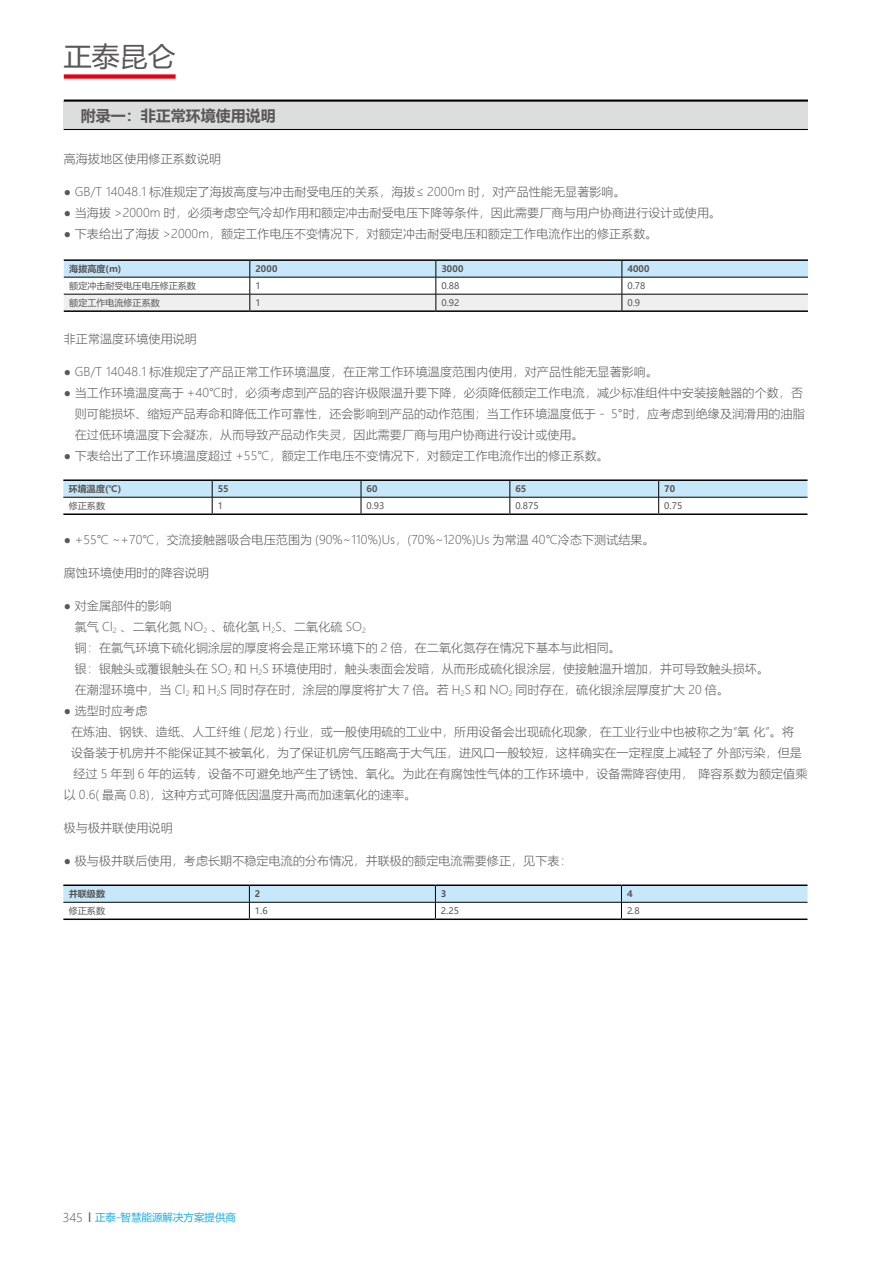
<style>
.page{position:relative;width:893px;height:1263px;background:#fff}
.page>*{position:absolute;margin:0;border:0;box-sizing:border-box;transform-origin:0 0}
.t1{font:27px "Microsoft Ya Hei";color:#595757}
.t2{font:700 15px "Microsoft Ya Hei";color:#595757}
.t3{font:300 12px/21px "Microsoft Ya Hei";letter-spacing:.01em;color:#595757}
.t4{font:10.5px "Microsoft Ya Hei";color:#20aee6}
.t5{font:9px "Microsoft Ya Hei";letter-spacing:.005em;color:#595757}
.t6{font:700 9px "Microsoft Ya Hei";letter-spacing:.005em;color:#595757}
.s1{font-weight:300;font-size:12px;color:#595757}
.s2{font-size:12px;color:#595757}
</style>
<div class="page">
<div style="left:64px;top:74px;width:112px;height:5px;background:#e60012"></div>
<div style="left:64px;top:101px;width:744px;height:28px;background:#dcdddd"></div>
<hr style="left:64px;top:100px;width:744px;height:2px;background:#000">
<hr style="left:64px;top:129px;width:744px;height:1px;background:#000">
<hr style="left:64px;top:259px;width:186px;height:2px;background:#000">
<hr style="left:250px;top:259px;width:186px;height:2px;background:#000">
<hr style="left:436px;top:259px;width:186px;height:2px;background:#000">
<hr style="left:622px;top:259px;width:186px;height:2px;background:#000">
<svg style="left:64px;top:260px;width:744px;height:50px"></svg>
<hr style="left:64px;top:310px;width:186px;height:2px;background:#000">
<hr style="left:250px;top:310px;width:186px;height:2px;background:#000">
<hr style="left:436px;top:310px;width:186px;height:2px;background:#000">
<hr style="left:622px;top:310px;width:186px;height:2px;background:#000">
<hr style="left:64px;top:294px;width:186px;height:1px;background:#000">
<hr style="left:250px;top:294px;width:186px;height:1px;background:#000">
<hr style="left:436px;top:294px;width:186px;height:1px;background:#000">
<hr style="left:622px;top:294px;width:186px;height:1px;background:#000">
<hr style="left:63px;top:884px;width:186px;height:2px;background:#000">
<hr style="left:249px;top:884px;width:186px;height:2px;background:#000">
<hr style="left:435px;top:884px;width:186px;height:2px;background:#000">
<hr style="left:621px;top:884px;width:186px;height:2px;background:#000">
<svg style="left:63px;top:885px;width:744px;height:33px"></svg>
<hr style="left:63px;top:918px;width:186px;height:2px;background:#000">
<hr style="left:249px;top:918px;width:186px;height:2px;background:#000">
<hr style="left:435px;top:918px;width:186px;height:2px;background:#000">
<hr style="left:621px;top:918px;width:186px;height:2px;background:#000">
<hr style="left:63px;top:902px;width:186px;height:1px;background:#000">
<hr style="left:249px;top:902px;width:186px;height:1px;background:#000">
<hr style="left:435px;top:902px;width:186px;height:1px;background:#000">
<hr style="left:621px;top:902px;width:186px;height:1px;background:#000">
<hr style="left:63px;top:479px;width:149px;height:2px;background:#000">
<hr style="left:212px;top:479px;width:149px;height:2px;background:#000">
<hr style="left:361px;top:479px;width:149px;height:2px;background:#000">
<hr style="left:510px;top:479px;width:149px;height:2px;background:#000">
<hr style="left:659px;top:479px;width:148px;height:2px;background:#000">
<svg style="left:63px;top:480px;width:744px;height:33px"></svg>
<hr style="left:63px;top:513px;width:149px;height:2px;background:#000">
<hr style="left:212px;top:513px;width:149px;height:2px;background:#000">
<hr style="left:361px;top:513px;width:149px;height:2px;background:#000">
<hr style="left:510px;top:513px;width:149px;height:2px;background:#000">
<hr style="left:659px;top:513px;width:148px;height:2px;background:#000">
<hr style="left:63px;top:497px;width:149px;height:1px;background:#000">
<hr style="left:212px;top:497px;width:149px;height:1px;background:#000">
<hr style="left:361px;top:497px;width:149px;height:1px;background:#000">
<hr style="left:510px;top:497px;width:149px;height:1px;background:#000">
<hr style="left:659px;top:497px;width:148px;height:1px;background:#000">
<h1 class="t1" style="left:64px;top:38px;width:113px">正泰昆仑</h1>
<p class="t2" style="left:81px;top:105px;width:196px">附录一：非正常环境使用说明</p>
<p class="t3" style="left:64px;top:148px;width:159px">高海拔地区使用修正系数说明</p>
<p class="t3" style="left:64px;top:181px;width:563px">● GB/T 14048.1 标准规定了海拔高度与冲击耐受电压的关系，海拔≤ 2000m 时，对产品性能无显著影响。</p>
<p class="t3" style="left:64px;top:202px;width:659px">● 当海拔 &gt;2000m 时，必须考虑空气冷却作用和额定冲击耐受电压下降等条件，因此需要厂商与用户协商进行设计或使用。</p>
<p class="t3" style="left:64px;top:223px;width:595px">● 下表给出了海拔 &gt;2000m，额定工作电压不变情况下，对额定冲击耐受电压和额定工作电流作出的修正系数。</p>
<p class="t6" style="left:69px;top:263px;width:54px">海拔高度(m)</p>
<p class="t6" style="left:255px;top:263px;width:24px">2000</p>
<p class="t6" style="left:441px;top:263px;width:24px">3000</p>
<p class="t6" style="left:627px;top:263px;width:24px">4000</p>
<p class="t5" style="left:69px;top:280px;width:128px">额定冲击耐受电压电压修正系数</p>
<p class="t5" style="left:255px;top:280px;width:7px">1</p>
<p class="t5" style="left:441px;top:280px;width:19px">0.88</p>
<p class="t5" style="left:627px;top:280px;width:20px">0.78</p>
<p class="t5" style="left:69px;top:296px;width:92px">额定工作电流修正系数</p>
<p class="t5" style="left:255px;top:296px;width:7px">1</p>
<p class="t5" style="left:441px;top:296px;width:19px">0.92</p>
<p class="t5" style="left:627px;top:296px;width:14px">0.9</p>
<p class="t3" style="left:64px;top:328px;width:135px">非正常温度环境使用说明</p>
<p class="t3" style="left:64px;top:361px;width:596px">● GB/T 14048.1 标准规定了产品正常工作环境温度，在正常工作环境温度范围内使用，对产品性能无显著影响。</p>
<p class="t3" style="left:64px;top:382px;width:741px">● 当工作环境温度高于 +40℃时，必须考虑到产品的容许极限温升要下降，必须降低额定工作电流，减少标准组件中安装接触器的个数，否</p>
<p class="t3" style="left:75px;top:403px;width:731px">则可能损坏、缩短产品寿命和降低工作可靠性，还会影响到产品的动作范围；当工作环境温度低于﹣ 5°时，应考虑到绝缘及润滑用的油脂</p>
<p class="t3" style="left:75px;top:424px;width:510px">在过低环境温度下会凝冻，从而导致产品动作失灵，因此需要厂商与用户协商进行设计或使用。</p>
<p class="t3" style="left:64px;top:445px;width:547px">● 下表给出了工作环境温度超过 +55℃，额定工作电压不变情况下，对额定工作电流作出的修正系数。</p>
<p class="t6" style="left:69px;top:483px;width:54px">环境温度(℃)</p>
<p class="t6" style="left:218px;top:483px;width:13px">55</p>
<p class="t6" style="left:367px;top:483px;width:13px">60</p>
<p class="t6" style="left:515px;top:483px;width:13px">65</p>
<p class="t6" style="left:664px;top:483px;width:13px">70</p>
<p class="t5" style="left:69px;top:499px;width:38px">修正系数</p>
<p class="t5" style="left:218px;top:499px;width:7px">1</p>
<p class="t5" style="left:367px;top:499px;width:19px">0.93</p>
<p class="t5" style="left:515px;top:499px;width:25px">0.875</p>
<p class="t5" style="left:664px;top:499px;width:20px">0.75</p>
<p class="t3" style="left:64px;top:529px;width:592px">● +55℃ ~+70℃，交流接触器吸合电压范围为 (90%~110%)Us，(70%~120%)Us 为常温 40℃冷态下测试结果。</p>
<p class="t3" style="left:64px;top:562px;width:147px">腐蚀环境使用时的降容说明</p>
<p class="t3" style="left:64px;top:595px;width:109px">● 对金属部件的影响</p>
<p class="t3" style="left:75px;top:616px;width:293px">氯气 Cl<sub>2</sub> 、二氧化氮 NO<sub>2</sub> 、硫化氢 H<sub>2</sub>S、二氧化硫 SO<sub>2</sub></p>
<p class="t3" style="left:75px;top:637px;width:547px">铜：在氯气环境下硫化铜涂层的厚度将会是正常环境下的 2 倍，在二氧化氮存在情况下基本与此相同。</p>
<p class="t3" style="left:75px;top:658px;width:696px">银：银触头或覆银触头在 SO<sub>2</sub> 和 H<sub>2</sub>S 环境使用时，触头表面会发暗，从而形成硫化银涂层，使接触温升增加，并可导致触头损坏。</p>
<p class="t3" style="left:75px;top:679px;width:656px">在潮湿环境中，当 Cl<sub>2</sub> 和 H<sub>2</sub>S 同时存在时，涂层的厚度将扩大 7 倍。若 H<sub>2</sub>S 和 NO<sub>2</sub> 同时存在，硫化银涂层厚度扩大 20 倍。</p>
<p class="t3" style="left:64px;top:700px;width:85px">● 选型时应考虑</p>
<p class="t3" style="left:71px;top:721px;width:724px">在炼油、钢铁、造纸、人工纤维 ( 尼龙 ) 行业，或一般使用硫的工业中，所用设备会出现硫化现象，在工业行业中也被称之为“氧 化”。将</p>
<p class="t3" style="left:71px;top:742px;width:732px">设备装于机房并不能保证其不被氧化，为了保证机房气压略高于大气压，进风口一般较短，这样确实在一定程度上减轻了 外部污染，但是</p>
<p class="t3" style="left:64px;top:763px;width:745px;text-indent:10px">经过 5 年到 6 年的运转，设备不可避免地产生了锈蚀、氧化。为此在有腐蚀性气体的工作环境中，设备需降容使用， 降容系数为额定值乘以 0.6( 最高 0.8)，这种方式可降低因温度升高而加速氧化的速率。</p>
<p class="t3" style="left:64px;top:817px;width:110px">极与极并联使用说明</p>
<p class="t3" style="left:64px;top:850px;width:509px">● 极与极并联后使用，考虑长期不稳定电流的分布情况，并联极的额定电流需要修正，见下表：</p>
<p class="t6" style="left:69px;top:888px;width:38px">并联级数</p>
<p class="t6" style="left:255px;top:888px;width:7px">2</p>
<p class="t6" style="left:441px;top:888px;width:7px">3</p>
<p class="t6" style="left:627px;top:888px;width:7px">4</p>
<p class="t5" style="left:69px;top:904px;width:38px">修正系数</p>
<p class="t5" style="left:255px;top:904px;width:14px">1.6</p>
<p class="t5" style="left:441px;top:904px;width:19px">2.25</p>
<p class="t5" style="left:627px;top:904px;width:14px">2.8</p>
<p class="t4" style="left:63px;top:1210px;width:175px"><span class="s1">345</span> <span class="s2">l</span> 正泰-智慧能源解决方案提供商</p>
</div>
